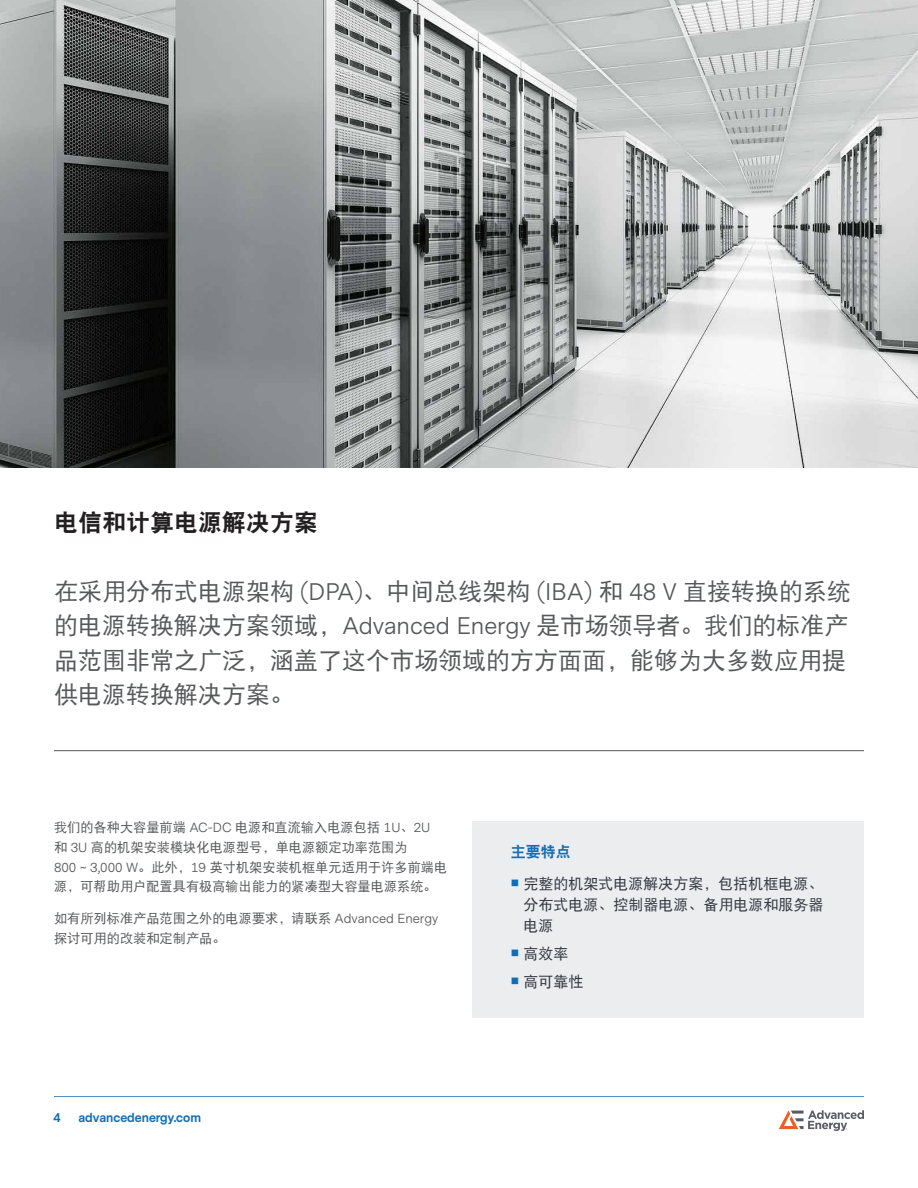
<style>
.page{position:relative;width:918px;height:1188px;background:#fff}
.page>*{position:absolute;margin:0;border:0;box-sizing:border-box;transform-origin:0 0}
.t1{font:24px/34.5px "DFP Hei W5";color:#57585a}
.t2{font:24px "DFP Hei W9";color:#231f20}
.t3{font:15px/21px "DFP Hei W5";color:#323640;text-align:justify}
.t4{font:15px "DFP Hei W9";color:#126db7}
.t5{font:13.2px/19.8px "DFP Hei W5";color:#57585a}
.t6{font:700 12px "Messina Sans";color:#126db7}
.s1{font-family:"Messina Sans"}
.s2{color:#126db7}
</style>
<div class="page">
<hr style="left:54px;top:1096px;width:810px;height:1px;background:#5090cc">
<svg style="left:779px;top:1110px;width:85px;height:21px"></svg>
<div style="left:472px;top:821px;width:392px;height:196px;background:#ebedef"></div>
<hr style="left:54px;top:750px;width:810px;height:1px;background:#57585a">
<img style="left:0;top:0;width:918px;height:468px">
<h1 class="t2" style="left:54px;top:509px;width:265px">电信和计算电源解决方案</h1>
<h1 class="t1" style="left:54px;top:573px;width:799px">在采用分布式电源架构 <span class="s1">(DPA)</span>、中间总线架构 <span class="s1">(IBA)</span> 和 <span class="s1">48 V</span> 直接转换的系统的电源转换解决方案领域，<span class="s1">Advanced Energy</span> 是市场领导者。我们的标准产品范围非常之广泛，涵盖了这个市场领域的方方面面，能够为大多数应用提供电源转换解决方案。</h1>
<p class="t5" style="left:54px;top:817px;width:395px">我们的各种大容量前端 <span class="s1">AC-DC</span> 电源和直流输入电源包括 <span class="s1">1U</span>、<span class="s1">2U<br></span>和 <span class="s1">3U</span> 高的机架安装模块化电源型号，单电源额定功率范围为<br><span class="s1">800 ~ 3,000 W</span>。此外，<span class="s1">19</span> 英寸机架安装机框单元适用于许多前端电源，可帮助用户配置具有极高输出能力的紧凑型大容量电源系统。</p>
<p class="t5" style="left:54px;top:908px;width:386px">如有所列标准产品范围之外的电源要求，请联系 <span class="s1">Advanced Energy</span>探讨可用的改装和定制产品。</p>
<p class="t6" style="left:53px;top:1109px;width:9px">4</p>
<p class="t6" style="left:78px;top:1109px;width:124px">advancedenergy.com</p>
<p class="t4" style="left:511px;top:844px;width:61px">主要特点</p>
<p class="t3" style="left:523px;top:873px;width:302px;text-indent:-13px"><span class="s2">■</span> 完整的机架式电源解决方案，包括机框电源、分布式电源、控制器电源、备用电源和服务器电源</p>
<p class="t3" style="left:511px;top:943px;width:59px"><span class="s2">■</span> 高效率</p>
<p class="t3" style="left:511px;top:971px;width:74px"><span class="s2">■</span> 高可靠性</p>
</div>
